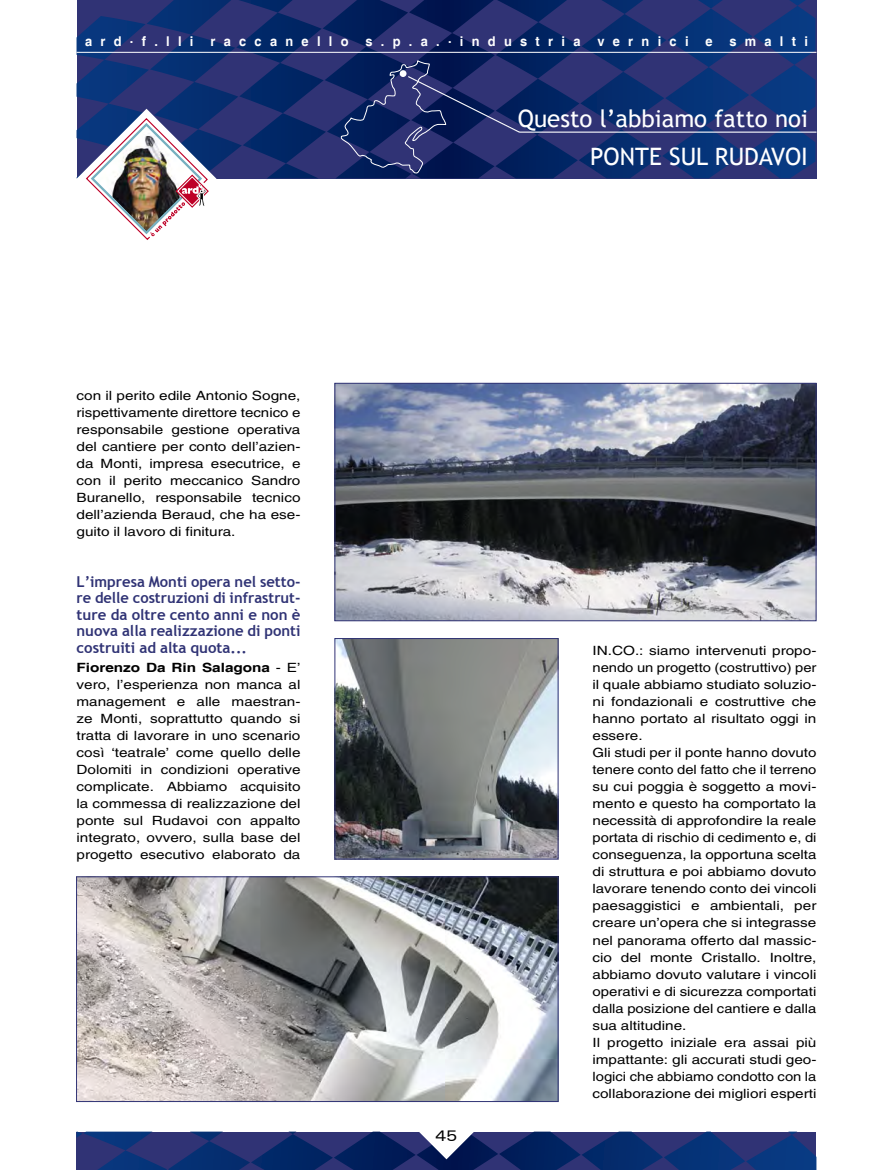
<style>
.page{position:relative;width:893px;height:1170px;background:#fff}
.page>*{position:absolute;margin:0;border:0;box-sizing:border-box;transform-origin:0 0}
.ard_occhiello_perchè{font:24px "Trebuchet MS";color:#fff}
.ard_domanda{font:700 15px/16.5px "Trebuchet MS";color:#303375;text-align:justify}
.t1{font:expanded 15px "Zurich BT";color:#000}
.ard_occhiello_1{font:700 13.5px "Helvetica";letter-spacing:.65em;color:#fff;scale:.95 1}
.ard_corpo_testo{font:12.75px/17px "Helvetica";color:#000;text-align:justify;scale:1.2 1}
.ard_corpo_testo-2{font:12.75px/17px "Helvetica";color:#000;text-align:justify;scale:1.18 1}
.s1{font-weight:700}
</style>
<div class="page">
<svg style="left:77px;top:1131px;width:739px;height:38px;background:#223876"></svg>
<svg style="left:77px;top:0;width:157px;height:65px;background:#1c3275"></svg>
<svg style="left:77px;top:65px;width:157px;height:113px;background:#1b3275"></svg>
<img style="left:336px;top:385px;width:478px;height:234px">
<div style="left:334px;top:383px;width:482px;height:238px;border:1px solid #303375"></div>
<hr style="left:77px;top:52px;width:739px;height:1px;background:#fff">
<img style="left:77px;top:109px;width:139px;height:131px">
<img style="left:336px;top:640px;width:220px;height:217px">
<div style="left:334px;top:638px;width:224px;height:221px;border:1px solid #303375"></div>
<img style="left:78px;top:878px;width:478px;height:221px">
<div style="left:76px;top:876px;width:482px;height:225px;border:1px solid #303375"></div>
<svg style="left:234px;top:0;width:583px;height:178px;background:#1c3070"></svg>
<p class="ard_occhiello_1" style="left:85px;top:33px;width:762px">ard.f.lli raccanello s.p.a..industria vernici e smalti</p>
<p class="ard_corpo_testo" style="left:77px;top:387px;width:188px">con il perito edile Antonio Sogne, rispettivamente direttore tecnico e responsabile gestione operativa del cantiere per conto dell’azien&shy;da Monti, impresa esecutrice, e con il perito meccanico Sandro Buranello, responsabile tecnico dell’azienda Beraud, che ha ese&shy;guito il lavoro di finitura.</p>
<p class="ard_domanda" style="left:77px;top:573px;width:225px">L’impresa Monti opera nel setto&shy;re delle costruzioni di infrastrut&shy;ture da oltre cento anni e non è nuova alla realizzazione di ponti costruiti ad alta quota...</p>
<p class="ard_corpo_testo" style="left:77px;top:659px;width:188px"><span class="s1">Fiorenzo Da Rin Salagona</span> - E’ vero, l’esperienza non manca al management e alle maestran&shy;ze Monti, soprattutto quando si tratta di lavorare in uno scenario così ‘teatrale’ come quello delle Dolomiti in condizioni operative complicate. Abbiamo acquisito la commessa di realizzazione del ponte sul Rudavoi con appalto integrato, ovvero, sulla base del progetto esecutivo elaborato da</p>
<p class="ard_occhiello_perchè" style="left:518px;top:105px;width:291px">Questo l’abbiamo fatto noi</p>
<p class="ard_occhiello_perchè" style="left:590px;top:142px;width:219px">PONTE SUL RUDAVOI</p>
<p class="t1" style="left:436px;top:1126px;width:23px">45</p>
<p class="ard_corpo_testo" style="left:592px;top:642px;width:188px">IN.CO.: siamo intervenuti propo&shy;nendo un progetto (costruttivo) per il quale abbiamo studiato soluzio&shy;ni fondazionali e costruttive che hanno portato al risultato oggi in essere.</p>
<p class="ard_corpo_testo-2" style="left:592px;top:744px;width:191px">Gli studi per il ponte hanno dovuto tenere conto del fatto che il terreno su cui poggia è soggetto a movi&shy;mento e questo ha comportato la necessità di approfondire la reale portata di rischio di cedimento e, di conseguenza, la opportuna scelta di struttura e poi abbiamo dovuto lavorare tenendo conto dei vincoli paesaggistici e ambientali, per creare un’opera che si integrasse nel panorama offerto dal massic&shy;cio del monte Cristallo. Inoltre, abbiamo dovuto valutare i vincoli operativi e di sicurezza comportati dalla posizione del cantiere e dalla sua altitudine.</p>
<p class="ard_corpo_testo" style="left:592px;top:1033px;width:188px">Il progetto iniziale era assai più impattante: gli accurati studi geo&shy;logici che abbiamo condotto con la collaborazione dei migliori esperti</p>
</div>
